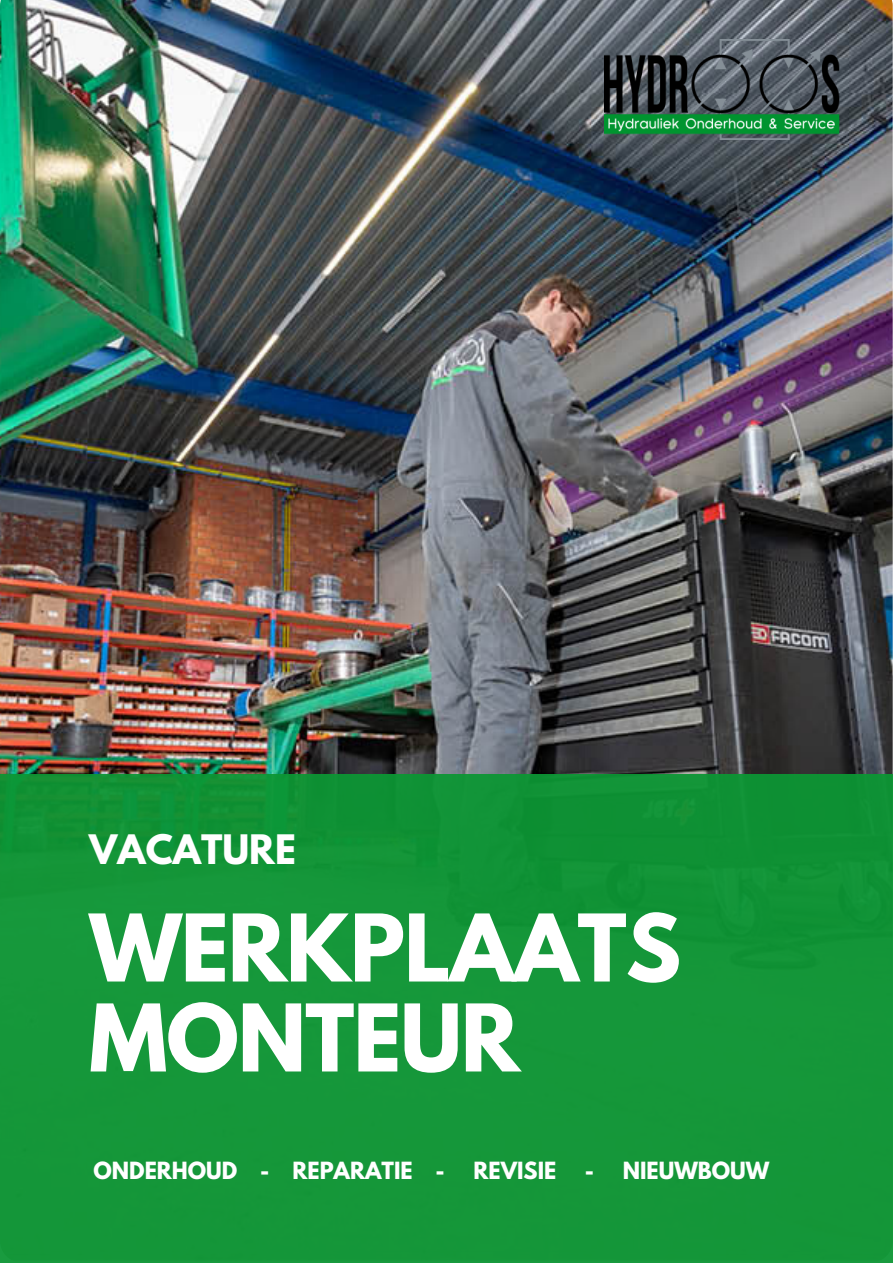
<style>
.page{position:relative;width:893px;height:1264px;background:#fff}
.page>*{position:absolute;margin:0;border:0;box-sizing:border-box;transform-origin:0 0}
.t1{font:700 82.5px/89.8px "League Spartan";letter-spacing:-.01em;color:#fff}
.t2{font:700 36px "League Spartan";color:#fff}
.t3{font:700 21px "League Spartan";color:#fff}
</style>
<div class="page">
<img style="left:0;top:0;width:892px;height:774px">
<div style="left:0;top:774px;width:892px;height:488px;background:#159639"></div>
<img style="left:604px;top:39px;width:240px;height:100px">
<h2 class="t2" style="left:89px;top:831px;width:208px">VACATURE</h2>
<h1 class="t1" style="left:89px;top:913px;width:593px">WERKPLAATS<br>MONTEUR</h1>
<p class="t3" style="left:93px;top:1159px;width:353px">ONDERHOUD - REPARATIE -</p>
<p class="t3" style="left:473px;top:1159px;width:84px">REVISIE</p>
<p class="t3" style="left:585px;top:1159px;width:186px">- NIEUWBOUW</p>
</div>
